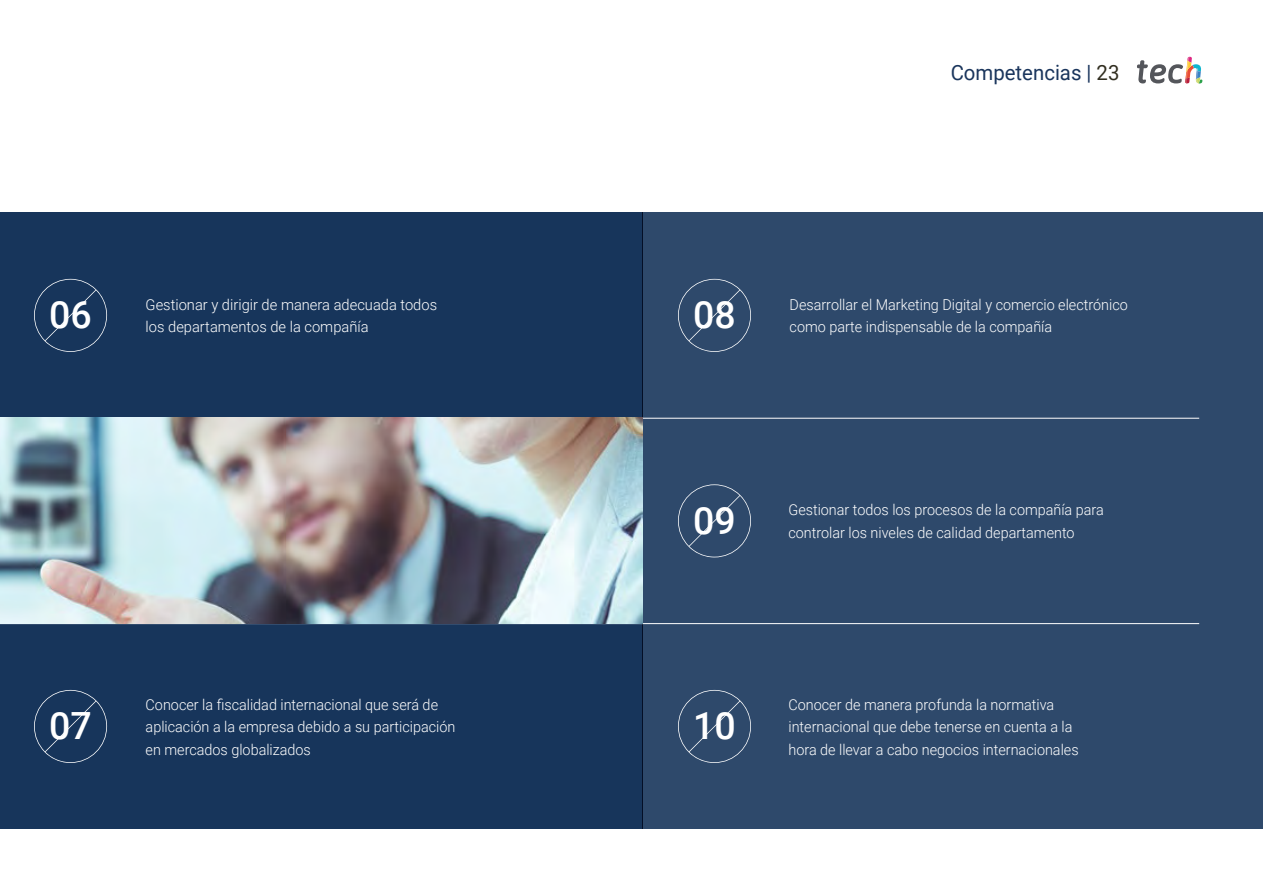
<style>
.page{position:relative;width:1263px;height:893px;background:#fff}
.page>*{position:absolute;margin:0;border:0;box-sizing:border-box;transform-origin:0 0}
.t1{font:500 37.5px "Roboto";color:#fff}
.t2{font:21px "Roboto";color:#1a355c}
.t3{font:300 15px/22.5px "Roboto";color:#fff;scale:.96 1}
.t4{font:300 15px "Roboto";color:#fff}
.s1{color:#312e20}
</style>
<div class="page">
<div style="left:0;top:213px;width:642px;height:616px;background:#17355b"></div>
<svg style="left:34px;top:279px;width:73px;height:73px"></svg>
<svg style="left:1137px;top:57px;width:65px;height:27px"></svg>
<div style="left:642px;top:213px;width:621px;height:616px;background:#2e496b"></div>
<svg style="left:34px;top:690px;width:73px;height:73px"></svg>
<svg style="left:678px;top:279px;width:73px;height:73px"></svg>
<svg style="left:678px;top:690px;width:73px;height:73px"></svg>
<svg style="left:678px;top:484px;width:73px;height:73px"></svg>
<hr style="left:0;top:418px;width:1199px;height:1px;background:#fff">
<hr style="left:0;top:623px;width:1199px;height:1px;background:#fff">
<img style="left:0;top:418px;width:642px;height:205px">
<h1 class="t1" style="left:49px;top:288px;width:44px">06</h1>
<p class="t4" style="left:146px;top:294px;width:293px">Gestionar y dirigir de manera adecuada todos</p>
<p class="t4" style="left:146px;top:316px;width:224px">los departamentos de la compañía</p>
<h1 class="t1" style="left:49px;top:699px;width:44px">07</h1>
<p class="t3" style="left:146px;top:692px;width:324px">Conocer la fiscalidad internacional que será de aplicación a la empresa debido a su participación en mercados globalizados</p>
<h2 class="t2" style="left:951px;top:57px;width:170px">Competencias | <span class="s1">23</span></h2>
<h1 class="t1" style="left:693px;top:288px;width:44px">08</h1>
<p class="t3" style="left:789px;top:293px;width:354px">Desarrollar el Marketing Digital y comercio electrónico como parte indispensable de la compañía</p>
<h1 class="t1" style="left:693px;top:494px;width:44px">09</h1>
<p class="t3" style="left:788px;top:498px;width:330px">Gestionar todos los procesos de la compañía para controlar los niveles de calidad departamento</p>
<h1 class="t1" style="left:693px;top:699px;width:44px">10</h1>
<p class="t3" style="left:788px;top:692px;width:304px">Conocer de manera profunda la normativa internacional que debe tenerse en cuenta a la hora de llevar a cabo negocios internacionales</p>
</div>
